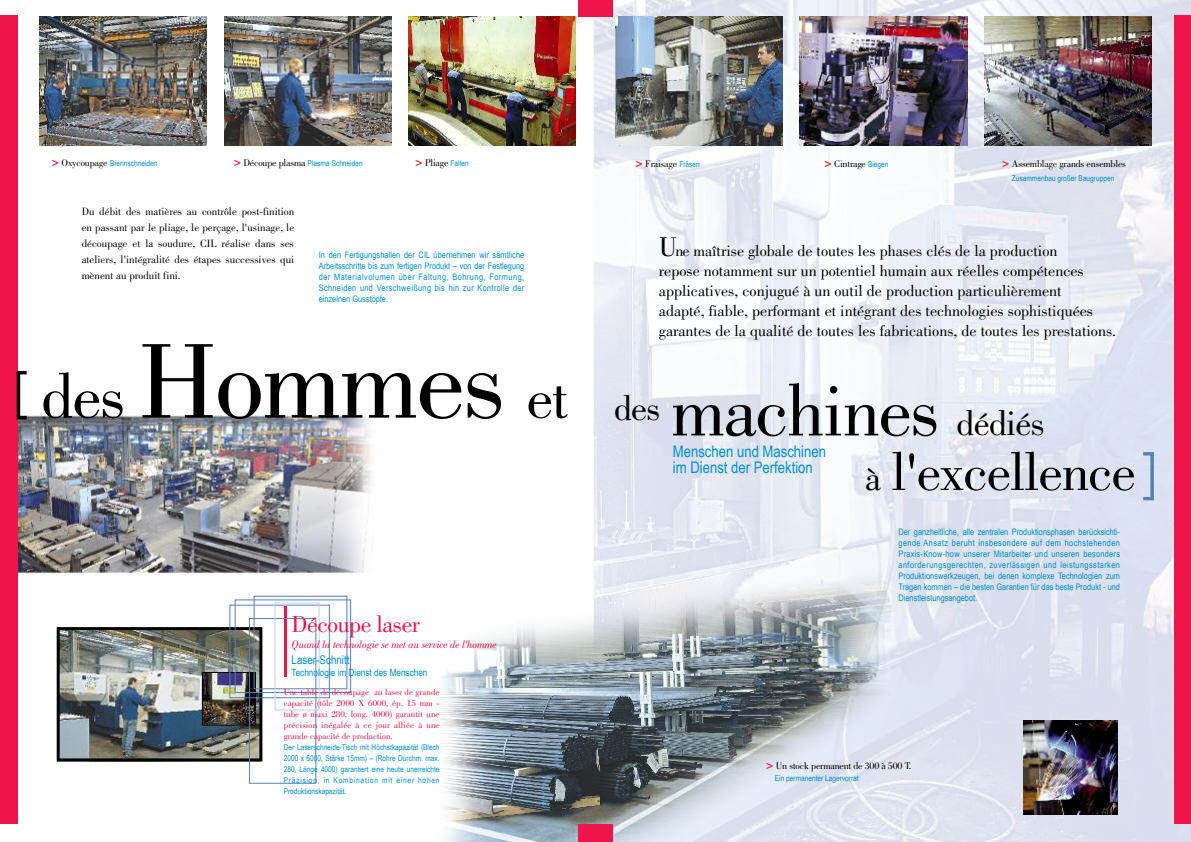
<style>
.page{position:relative;width:1191px;height:842px;background:#fff}
.page>*{position:absolute;margin:0;border:0;box-sizing:border-box;transform-origin:0 0}
.t1{font:110px "Bodoni";letter-spacing:-.02em;color:#000}
.t2{font:55px "Bodoni";letter-spacing:-.02em;color:#000}
.t3{font:36px "Bodoni";letter-spacing:-.02em;color:#000}
.t4{font:24px "Bodoni";letter-spacing:-.02em;color:#ed164b}
.t5{font:16px/20px "Bodoni";color:#000}
.t6{font:16px/16px "Arial Narrow";color:#008fd0}
.t7{font:12px "Arial Narrow";color:#008fd0}
.t8{font:11px/16px "Bodoni";color:#000;text-align:justify}
.t9{font:italic 11px "Bodoni";letter-spacing:-.02em;color:#ed164b}
.t10{font:10px "Bodoni";letter-spacing:-.02em;color:#000}
.t11{font:10px "Arial Narrow";color:#008fd0}
.t12{font:9px/11px "Arial Narrow";color:#008fd0;text-align:justify}
.t13{font:9px/11px "Bodoni";color:#ed164b;text-align:justify}
.t14{font:8px/11px "Arial Narrow";color:#008fd0;text-align:justify}
.s1{font-family:"Bodoni";font-weight:700;font-stretch:condensed;font-size:12px;color:#ed164b}
.s2{font-family:"Bodoni";font-size:10px;color:#000}
.s3{font-weight:700;font-stretch:condensed;font-size:12px;color:#d1232a}
.s4{font-family:"Arial Narrow";font-size:8px;color:#008fd0}
.s5{font-size:65px}
.s6{font-size:60px}
.s7{color:#d1232a}
.s8{font-size:28px}
.s9{font-size:75px}
.s10{font-size:36px}
.s11{font-weight:700;font-stretch:condensed;font-size:12px;color:#ed164b}
</style>
<div class="page">
<img style="left:0;top:0;width:1191px;height:842px">
<img style="left:40px;top:16px;width:167px;height:129px">
<img style="left:224px;top:16px;width:167px;height:129px">
<img style="left:408px;top:16px;width:167px;height:129px">
<img style="left:615px;top:16px;width:168px;height:129px">
<img style="left:800px;top:16px;width:167px;height:129px">
<img style="left:984px;top:16px;width:167px;height:129px">
<img style="left:61px;top:631px;width:197px;height:126px">
<img style="left:1023px;top:720px;width:94px;height:95px">
<img style="left:204px;top:674px;width:49px;height:49px">
<div style="left:202px;top:672px;width:53px;height:53px;border:1px solid #000"></div>
<div style="left:0;top:15px;width:17px;height:808px;background:#ed164b"></div>
<div style="left:1174px;top:15px;width:17px;height:808px;background:#ed164b"></div>
<div style="left:578px;top:0;width:17px;height:16px;background:#ed164b"></div>
<div style="left:594px;top:0;width:19px;height:16px;background:#ed164b"></div>
<svg style="left:1143px;top:452px;width:10px;height:48px"></svg>
<div style="left:578px;top:824px;width:17px;height:18px;background:#ed164b"></div>
<div style="left:593px;top:824px;width:20px;height:18px;background:#ed164b"></div>
<hr style="left:284px;top:606px;width:3px;height:70px;background:#ed164b">
<svg style="left:17px;top:371px;width:10px;height:48px"></svg>
<div style="left:57px;top:627px;width:205px;height:134px;border:3px solid #000"></div>
<div style="left:254px;top:596px;width:93px;height:93px;border:1px solid #5880b4"></div>
<div style="left:235px;top:600px;width:116px;height:93px;border:1px solid #5880b4"></div>
<div style="left:230px;top:605px;width:99px;height:93px;border:1px solid #5880b4"></div>
<div style="left:249px;top:618px;width:67px;height:165px;border:1px solid #5880b4"></div>
<div style="left:275px;top:603px;width:44px;height:107px;border:1px solid #c7cee8"></div>
<p class="t14" style="left:52px;top:157px;width:107px"><span class="s1">&gt;</span> <span class="s2">Oxycoupage</span> Brennschneiden</p>
<p class="t14" style="left:234px;top:157px;width:130px"><span class="s1">&gt;</span> <span class="s2">Découpe plasma</span> Plasma-Schneiden</p>
<p class="t10" style="left:415px;top:159px;width:55px"><span class="s3">&gt;</span> Pliage <span class="s4">Falten</span></p>
<p class="t10" style="left:635px;top:160px;width:66px"><span class="s3">&gt;</span> Fraisage <span class="s4">Fräsen</span></p>
<p class="t10" style="left:824px;top:160px;width:66px"><span class="s3">&gt;</span> Cintrage <span class="s4">Biegen</span></p>
<p class="t10" style="left:1002px;top:160px;width:125px"><span class="s3">&gt;</span> Assemblage grands ensembles</p>
<p class="t14" style="left:1012px;top:173px;width:104px">Zusammenbau großer Baugruppen</p>
<p class="t8" style="left:82px;top:205px;width:214px">Du débit des matières au contrôle post-finition en passant par le pliage, le perçage, l'usinage, le découpage et la soudure, CIL réalise dans ses ateliers, l'intégralité des étapes successives qui mènent au produit fini.</p>
<p class="t12" style="left:319px;top:249px;width:207px">In den Fertigungshallen der CIL übernehmen wir sämtliche Arbeitsschritte bis zum fertigen Produkt – von der Festlegung der Materialvolumen über Faltung, Bohrung, Formung, Schneiden und Verschweißung bis hin zur Kontrolle der einzelnen Gusstöpfe.</p>
<h1 class="t1" style="left:41px;top:341px;width:529px"><span class="s5">des</span> Hommes <span class="s6">et</span></h1>
<h3 class="t4" style="left:292px;top:615px;width:130px">Découpe laser</h3>
<p class="t9" style="left:292px;top:640px;width:207px">Quand la technologie se met au service de l'homme</p>
<h3 class="t7" style="left:292px;top:653px;width:59px">Laser-Schnitt</h3>
<p class="t11" style="left:292px;top:666px;width:137px">Technologie im Dienst des Menschen</p>
<p class="t13" style="left:284px;top:687px;width:157px">Une table de découpage au laser de grande capacité (tôle 2000 X 6000, ép. 15 mm - tube ø maxi 280, long. 4000) garantit une précision inégalée à ce jour alliée à une grande capacité de production<span class="s7">.</span></p>
<p class="t14" style="left:284px;top:741px;width:157px">Der Laserschneide-Tisch mit Höchstkapazität (Blech 2000 x 6000, Stärke 15mm) – (Rohre Durchm. max.<br>280, Länge 4000) garantiert eine heute unerreichte Präzision, in Kombination mit einer hohen Produktionskapazität.</p>
<p class="t5" style="left:659px;top:242px;width:459px"><span class="s8">U</span>ne maîtrise globale de toutes les phases clés de la production<br>repose notamment sur un potentiel humain aux réelles compétences applicatives, conjugué à un outil de production particulièrement<br>adapté, fiable, performant et intégrant des technologies sophistiquées garantes de la qualité de toutes les fabrications, de toutes les prestations.</p>
<h3 class="t3" style="left:614px;top:410px;width:432px">des <span class="s9">machines</span> dédiés</h3>
<h2 class="t2" style="left:865px;top:451px;width:272px"><span class="s10">à</span> l'excellence</h2>
<h3 class="t6" style="left:673px;top:443px;width:155px">Menschen und Maschinen im Dienst der Perfektion</h3>
<p class="t12" style="left:898px;top:526px;width:223px">Der ganzheitliche, alle zentralen Produktionsphasen berücksichti&shy;gende Ansatz beruht insbesondere auf dem hochstehenden Praxis-Know-how unserer Mitarbeiter und unseren besonders anforderungsgerechten, zuverlässigen und leistungsstarken Produktionswerkzeugen, bei denen komplexe Technologien zum Tragen kommen – die besten Garantien für das beste Produkt - und Dienstleistungsangebot.</p>
<p class="t10" style="left:766px;top:762px;width:147px"><span class="s11">&gt;</span> Un stock permanent de 300 à 500 T.</p>
<p class="t14" style="left:775px;top:773px;width:85px">Ein permanenter Lagervorrat</p>
</div>
